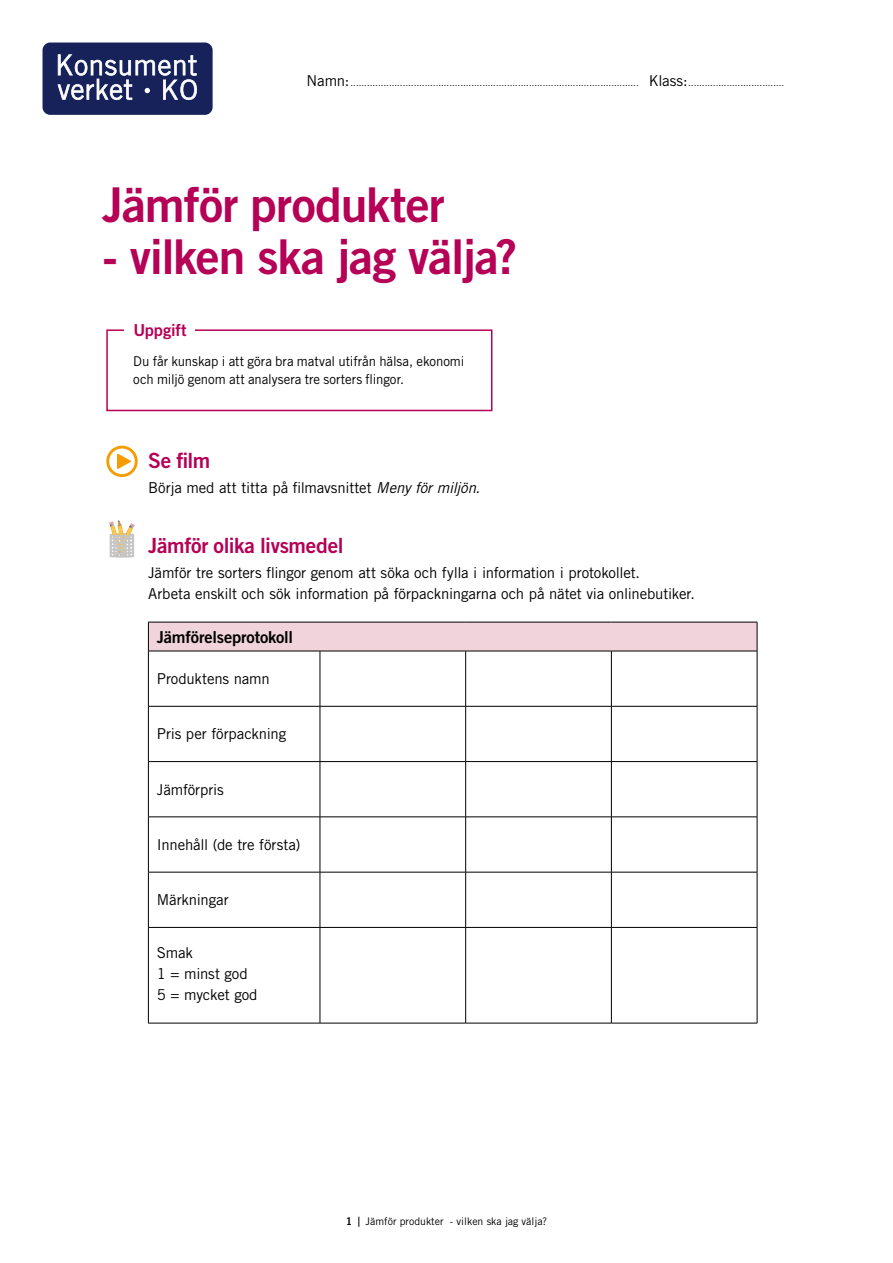
<style>
.page{position:relative;width:893px;height:1263px;background:#fff}
.page>*{position:absolute;margin:0;border:0;box-sizing:border-box;transform-origin:0 0}
.Rubrik_1__H1{font:48px "Trade Gothic LT Std Bd 2";letter-spacing:-.02em;color:#b50156}
.Rubrik_2__H2{font:21px "Trade Gothic LT Std Bd 2";letter-spacing:-.015em;color:#b50156}
.Notis_-_Rubrik_1__H3{font:16.5px "Trade Gothic LT Std Bd 2";letter-spacing:-.01em;color:#000}
.t1{font:16.5px "Trade Gothic LT Std Bd 2";letter-spacing:-.015em;color:#b50156}
.Brödtext__P{font:15px/21px "Trade Gothic LT Std";letter-spacing:-.01em;color:#000}
.Notis_-_Brödtext__P{font:13.5px/18px "Trade Gothic LT Std";color:#000}
.t2{font:10.5px "Trade Gothic LT Std";color:#000}
.t3{font:10.5px "Trade Gothic LT Std Bd 2";color:#000}
.Brödtext__P-2{font:9px "Trade Gothic LT Std";color:#000}
.s1{font-size:15px}
.s2{font-style:italic}
</style>
<div class="page">
<div style="left:43px;top:43px;width:170px;height:72px;background:#162259;border-radius:8px"></div>
<svg style="left:57px;top:54px;width:140px;height:46px"></svg>
<svg style="left:106px;top:329px;width:387px;height:83px"></svg>
<div style="left:125px;top:316px;width:70px;height:29px;background:#fff"></div>
<div style="left:106px;top:446px;width:32px;height:31px;border:3px solid #f59c00;border-radius:50%"></div>
<svg style="left:117px;top:454px;width:14px;height:15px"></svg>
<div style="left:148px;top:622px;width:609px;height:29px;background:#f0d3db"></div>
<svg style="left:148px;top:623px;width:1px;height:28px"></svg>
<hr style="left:148px;top:622px;width:172px;height:1px;background:#000">
<hr style="left:320px;top:622px;width:146px;height:1px;background:#000">
<hr style="left:466px;top:622px;width:145px;height:1px;background:#000">
<hr style="left:611px;top:622px;width:146px;height:1px;background:#000">
<svg style="left:757px;top:622px;width:1px;height:29px"></svg>
<hr style="left:148px;top:651px;width:172px;height:1px;background:#000">
<hr style="left:148px;top:651px;width:1px;height:55px;background:#000">
<hr style="left:320px;top:651px;width:146px;height:1px;background:#000">
<hr style="left:320px;top:651px;width:1px;height:55px;background:#000">
<hr style="left:466px;top:651px;width:145px;height:1px;background:#000">
<hr style="left:465px;top:651px;width:1px;height:55px;background:#000">
<hr style="left:611px;top:651px;width:146px;height:1px;background:#000">
<hr style="left:611px;top:651px;width:1px;height:55px;background:#000">
<hr style="left:757px;top:651px;width:1px;height:55px;background:#000">
<hr style="left:148px;top:706px;width:172px;height:1px;background:#000">
<hr style="left:148px;top:706px;width:1px;height:55px;background:#000">
<hr style="left:320px;top:706px;width:146px;height:1px;background:#000">
<hr style="left:320px;top:706px;width:1px;height:55px;background:#000">
<hr style="left:466px;top:706px;width:145px;height:1px;background:#000">
<hr style="left:465px;top:706px;width:1px;height:55px;background:#000">
<hr style="left:611px;top:706px;width:146px;height:1px;background:#000">
<hr style="left:611px;top:706px;width:1px;height:55px;background:#000">
<hr style="left:757px;top:706px;width:1px;height:55px;background:#000">
<hr style="left:148px;top:761px;width:172px;height:1px;background:#000">
<hr style="left:148px;top:762px;width:1px;height:55px;background:#000">
<hr style="left:320px;top:761px;width:146px;height:1px;background:#000">
<hr style="left:320px;top:762px;width:1px;height:55px;background:#000">
<hr style="left:466px;top:761px;width:145px;height:1px;background:#000">
<hr style="left:465px;top:762px;width:1px;height:55px;background:#000">
<hr style="left:611px;top:761px;width:146px;height:1px;background:#000">
<hr style="left:611px;top:762px;width:1px;height:55px;background:#000">
<hr style="left:757px;top:762px;width:1px;height:55px;background:#000">
<hr style="left:148px;top:817px;width:172px;height:1px;background:#000">
<hr style="left:148px;top:817px;width:1px;height:55px;background:#000">
<hr style="left:320px;top:817px;width:146px;height:1px;background:#000">
<hr style="left:320px;top:817px;width:1px;height:55px;background:#000">
<hr style="left:466px;top:817px;width:145px;height:1px;background:#000">
<hr style="left:465px;top:817px;width:1px;height:55px;background:#000">
<hr style="left:611px;top:817px;width:146px;height:1px;background:#000">
<hr style="left:611px;top:817px;width:1px;height:55px;background:#000">
<hr style="left:757px;top:817px;width:1px;height:55px;background:#000">
<hr style="left:148px;top:872px;width:172px;height:1px;background:#000">
<hr style="left:148px;top:872px;width:1px;height:55px;background:#000">
<hr style="left:320px;top:872px;width:146px;height:1px;background:#000">
<hr style="left:320px;top:872px;width:1px;height:55px;background:#000">
<hr style="left:466px;top:872px;width:145px;height:1px;background:#000">
<hr style="left:465px;top:872px;width:1px;height:55px;background:#000">
<hr style="left:611px;top:872px;width:146px;height:1px;background:#000">
<hr style="left:611px;top:872px;width:1px;height:55px;background:#000">
<hr style="left:757px;top:872px;width:1px;height:55px;background:#000">
<hr style="left:148px;top:927px;width:172px;height:1px;background:#000">
<hr style="left:148px;top:927px;width:1px;height:96px;background:#000">
<hr style="left:148px;top:1023px;width:172px;height:1px;background:#000">
<hr style="left:320px;top:927px;width:146px;height:1px;background:#000">
<hr style="left:320px;top:927px;width:1px;height:96px;background:#000">
<hr style="left:320px;top:1023px;width:146px;height:1px;background:#000">
<hr style="left:466px;top:927px;width:145px;height:1px;background:#000">
<hr style="left:465px;top:927px;width:1px;height:96px;background:#000">
<hr style="left:466px;top:1023px;width:145px;height:1px;background:#000">
<hr style="left:611px;top:927px;width:146px;height:1px;background:#000">
<hr style="left:611px;top:927px;width:1px;height:96px;background:#000">
<hr style="left:757px;top:927px;width:1px;height:96px;background:#000">
<hr style="left:611px;top:1023px;width:146px;height:1px;background:#000">
<svg style="left:109px;top:520px;width:26px;height:38px"></svg>
<p class="Brödtext__P-2" style="left:307px;top:77px;width:334px"><span class="s1">Namn:</span>.........................................................................................................</p>
<p class="Brödtext__P-2" style="left:649px;top:77px;width:137px"><span class="s1">Klass:</span>...................................</p>
<h1 class="Rubrik_1__H1" style="left:102px;top:175px;width:344px">Jämför produkter</h1>
<h1 class="Rubrik_1__H1" style="left:102px;top:227px;width:417px">- vilken ska jag välja?</h1>
<h2 class="t1" style="left:133px;top:320px;width:55px">Uppgift</h2>
<p class="Notis_-_Brödtext__P" style="left:133px;top:352px;width:333px">Du får kunskap i att göra bra matval utifrån hälsa, ekonomi och miljö genom att analysera tre sorters flingor.</p>
<h2 class="Rubrik_2__H2" style="left:148px;top:447px;width:64px">Se film</h2>
<p class="Brödtext__P" style="left:148px;top:477px;width:333px">Börja med att titta på filmavsnittet <span class="s2">Meny för miljön.</span></p>
<h2 class="Rubrik_2__H2" style="left:148px;top:532px;width:197px">Jämför olika livsmedel</h2>
<p class="Brödtext__P" style="left:148px;top:562px;width:548px">Jämför tre sorters flingor genom att söka och fylla i information i protokollet.<br>Arbeta enskilt och sök information på förpackningarna och på nätet via onlinebutiker.</p>
<h3 class="Notis_-_Rubrik_1__H3" style="left:157px;top:626px;width:138px">Jämförelseprotokoll</h3>
<p class="Brödtext__P" style="left:157px;top:668px;width:114px">Produktens namn</p>
<p class="Brödtext__P" style="left:157px;top:723px;width:131px">Pris per förpackning</p>
<p class="Brödtext__P" style="left:157px;top:779px;width:68px">Jämförpris</p>
<p class="Brödtext__P" style="left:157px;top:834px;width:145px">Innehåll (de tre första)</p>
<p class="Brödtext__P" style="left:157px;top:889px;width:73px">Märkningar</p>
<p class="Brödtext__P" style="left:157px;top:941px;width:102px">Smak<br>1 = minst god<br>5 = mycket god</p>
<p class="t3" style="left:346px;top:1215px;width:8px">1</p>
<p class="t2" style="left:366px;top:1215px;width:183px">Jämför produkter - vilken ska jag välja?</p>
</div>
